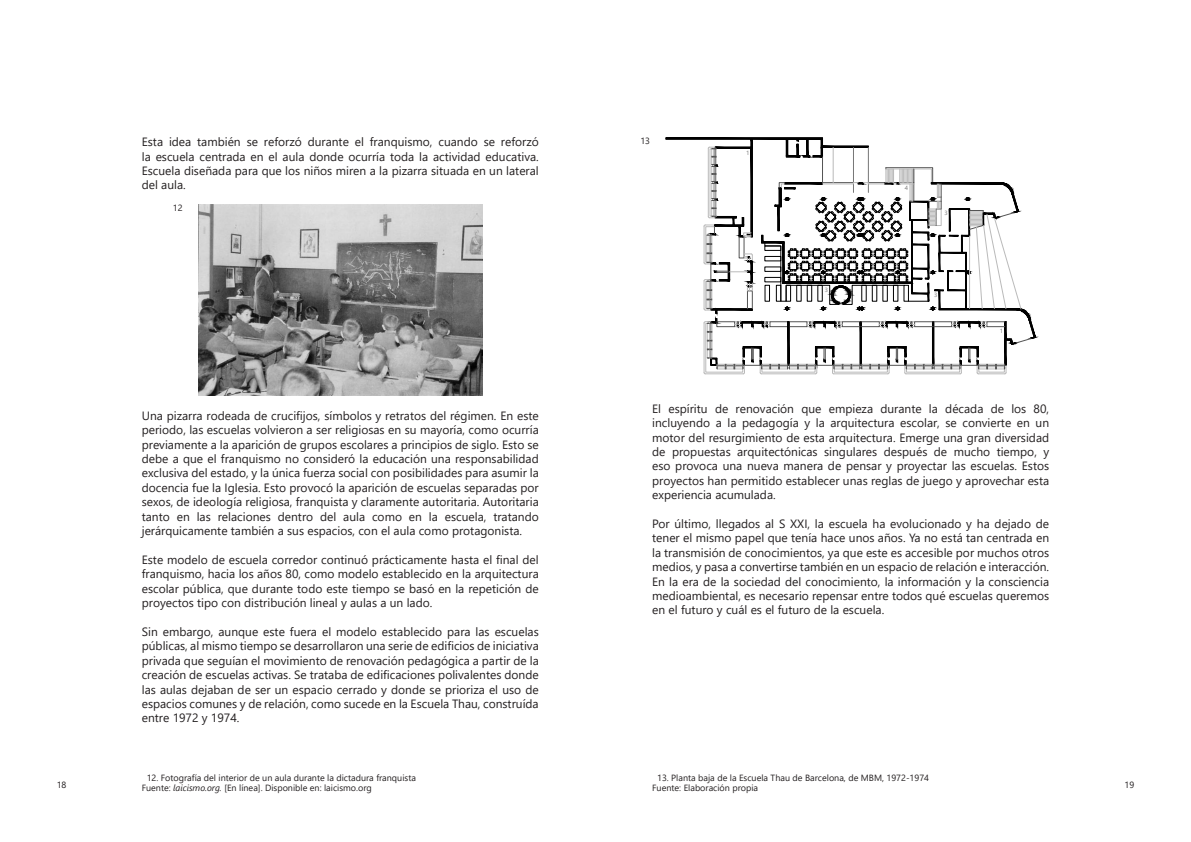
<style>
.page{position:relative;width:1191px;height:842px;background:#fff}
.page>*{position:absolute;margin:0;border:0;box-sizing:border-box;transform-origin:0 0}
.t1{font:12px/14.4px "Segoe UI";color:#231f20;text-align:justify}
.t2{font:9px "Segoe UI";color:#231f20}
.t3{font:6.1px "Segoe UI";color:#767676}
.s1{font-style:italic}
</style>
<div class="page">
<svg style="left:665px;top:137px;width:371px;height:238px"></svg>
<img style="left:198px;top:204px;width:284px;height:191px">
<p class="t1" style="left:142px;top:134px;width:398px">Esta idea también se reforzó durante el franquismo, cuando se reforzó la escuela centrada en el aula donde ocurría toda la actividad educativa.<br>Escuela diseñada para que los niños miren a la pizarra situada en un lateral del aula.</p>
<p class="t2" style="left:173px;top:199px;width:11px">12</p>
<p class="t1" style="left:142px;top:407px;width:398px">Una pizarra rodeada de crucifijos, símbolos y retratos del régimen. En este periodo, las escuelas volvieron a ser religiosas en su mayoría, como ocurría previamente a la aparición de grupos escolares a principios de siglo. Esto se debe a que el franquismo no consideró la educación una responsabilidad exclusiva del estado, y la única fuerza social con posibilidades para asumir la docencia fue la Iglesia. Esto provocó la aparición de escuelas separadas por sexos, de ideología religiosa, franquista y claramente autoritaria. Autoritaria tanto en las relaciones dentro del aula como en la escuela, tratando jerárquicamente también a sus espacios, con el aula como protagonista.</p>
<p class="t1" style="left:142px;top:551px;width:398px">Este modelo de escuela corredor continuó prácticamente hasta el final del franquismo, hacia los años 80, como modelo establecido en la arquitectura escolar pública, que durante todo este tiempo se basó en la repetición de proyectos tipo con distribución lineal y aulas a un lado.</p>
<p class="t1" style="left:142px;top:623px;width:398px">Sin embargo, aunque este fuera el modelo establecido para las escuelas públicas, al mismo tiempo se desarrollaron una serie de edificios de iniciativa privada que seguían el movimiento de renovación pedagógica a partir de la creación de escuelas activas. Se trataba de edificaciones polivalentes donde las aulas dejaban de ser un espacio cerrado y donde se prioriza el uso de espacios comunes y de relación, como sucede en la Escuela Thau, construída entre 1972 y 1974.</p>
<p class="t2" style="left:640px;top:132px;width:11px">13</p>
<p class="t3" style="left:746px;top:147px;width:5px">1</p>
<p class="t3" style="left:825px;top:284px;width:5px">3</p>
<p class="t3" style="left:904px;top:183px;width:5px">4</p>
<p class="t3" style="left:944px;top:207px;width:5px">3</p>
<p class="t3" style="left:934px;top:289px;width:5px">3</p>
<p class="t3" style="left:1000px;top:325px;width:5px">1</p>
<p class="t1" style="left:652px;top:400px;width:398px">El espíritu de renovación que empieza durante la década de los 80, incluyendo a la pedagogía y la arquitectura escolar, se convierte en un motor del resurgimiento de esta arquitectura. Emerge una gran diversidad de propuestas arquitectónicas singulares después de mucho tiempo, y eso provoca una nueva manera de pensar y proyectar las escuelas. Estos proyectos han permitido establecer unas reglas de juego y aprovechar esta experiencia acumulada.</p>
<p class="t1" style="left:652px;top:515px;width:398px">Por último, llegados al S XXI, la escuela ha evolucionado y ha dejado de tener el mismo papel que tenía hace unos años. Ya no está tan centrada en la transmisión de conocimientos, ya que este es accesible por muchos otros medios, y pasa a convertirse también en un espacio de relación e interacción.<br>En la era de la sociedad del conocimiento, la información y la consciencia medioambiental, es necesario repensar entre todos qué escuelas queremos en el futuro y cuál es el futuro de la escuela.</p>
<p class="t2" style="left:147px;top:769px;width:271px">12. Fotografía del interior de un aula durante la dictadura franquista</p>
<p class="t2" style="left:142px;top:780px;width:232px">Fuente: <span class="s1">laicismo.org.</span> [En línea]. Disponible en: laicismo.org</p>
<p class="t2" style="left:657px;top:769px;width:273px">13. Planta baja de la Escuela Thau de Barcelona, de MBM, 1972-1974</p>
<p class="t2" style="left:652px;top:780px;width:107px">Fuente: Elaboración propia</p>
<p class="t2" style="left:57px;top:776px;width:11px">18</p>
<p class="t2" style="left:1124px;top:776px;width:11px">19</p>
</div>
